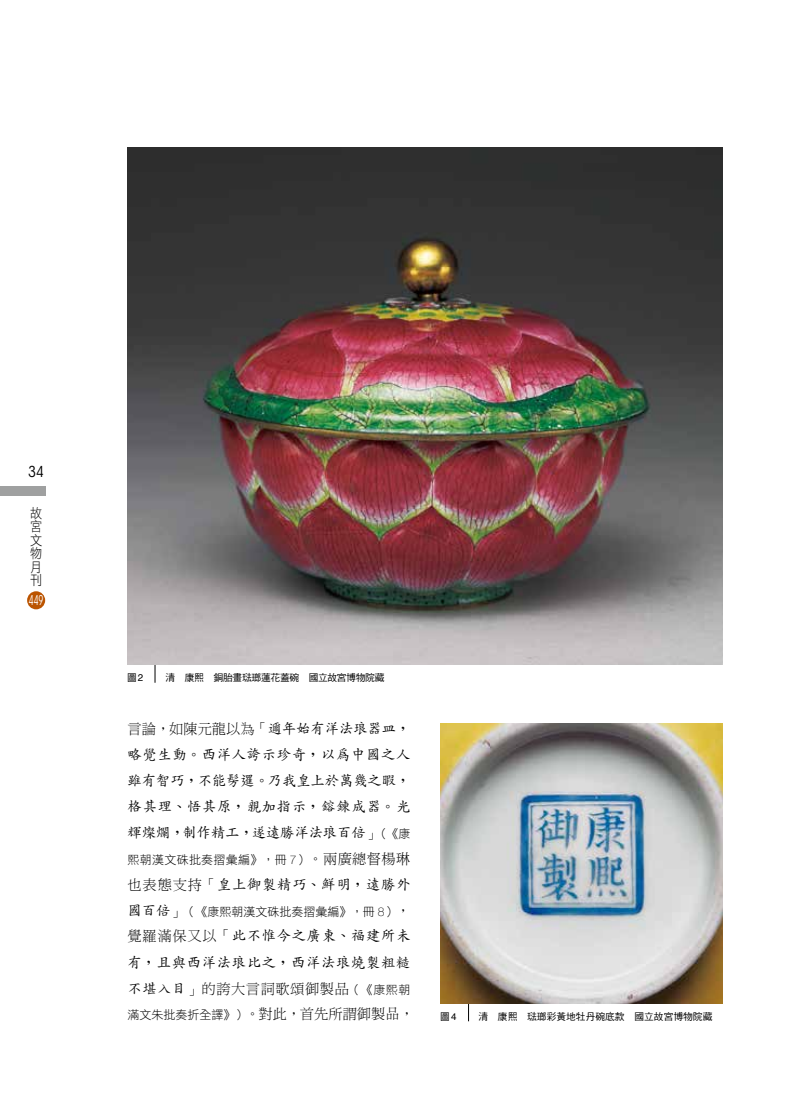
<style>
.page{position:relative;width:808px;height:1106px;background:#fff}
.page>*{position:absolute;margin:0;border:0;box-sizing:border-box;transform-origin:0 0}
.t1{font:condensed 15px "ITC Avant Garde Std";color:#000}
.t2{font:500 14.25px/26px "AR Kai B5";letter-spacing:.055em;color:#000;text-align:justify}
.t3{font:14.25px/25.7px "DF Ming Std W3";letter-spacing:.04em;color:#000}
.t4{font:14.25px "DF Ming Std W3";color:#000}
.t5{font:13.5px/13.5px "DF Hei Std W3";color:#000;scale:.9 1}
.t6{font:condensed 13.5px "ITC Avant Garde Std";color:#fff;scale:.7 1}
.t7{font:12px "DF Hei Std W3";color:#000}
.t8{font:12px "DF Hei Std W3";letter-spacing:.025em;color:#000}
.t9{font:9.75px "DF Hei Std W5";color:#000}
.t10{font:9.75px "DF Hei Std W5";letter-spacing:-.025em;color:#000}
.s1{font-family:"Helvetica"}
.s2{font-family:"AR Kai B5";font-weight:500}
.s3{font-family:"DF Ming Std W3";font-weight:400}
.s4{font-family:"DF Hei Std W3";font-weight:400;font-size:12px}
.s5{font-family:"Helvetica Neue";font-weight:100}
.s6{font-family:"DF Ming Std W3";font-size:14.25px}
.s7{font-family:"AR Kai B5";font-weight:500;font-size:14.25px}
.s8{font-family:"DF Hei Std W3";font-size:12px}
.s9{font-family:"Adobe Song Std";font-weight:300}
</style>
<div class="page">
<div style="left:27px;top:591px;width:18px;height:18px;background:#bb5400;border-radius:50%"></div>
<div style="left:0;top:487px;width:46px;height:9px;background:#9fa0a0"></div>
<hr style="left:155px;top:586px;width:1px;height:96px;background:#000">
<img style="left:127px;top:148px;width:596px;height:516px">
<hr style="left:468px;top:924px;width:1px;height:97px;background:#000">
<img style="left:440px;top:724px;width:282px;height:279px">
<p class="t1" style="left:28px;top:463px;width:17px">34</p>
<p class="t5" style="left:30px;top:506px;width:15px">故宮文物月刊</p>
<p class="t6" style="left:29px;top:592px;width:23px">449</p>
<p class="t9" style="left:127px;top:672px;width:17px">圖<span class="s1">2</span></p>
<p class="t10" style="left:166px;top:672px;width:220px">清　康熙　銅胎畫琺瑯蓮花蓋碗　國立故宮博物院藏</p>
<p class="t4" style="left:128px;top:721px;width:284px">言論，如陳元龍以為「<span class="s2">邇年始有洋法琅器皿，</span></p>
<p class="t2" style="left:128px;top:741px;width:284px">略覺生動。西洋人誇示珍奇，以為中國之人雖有智巧，不能髣髴。乃我皇上於萬幾之暇，格其理、悟其原，親加指示，鎔鍊成器。光輝燦爛，制作精工，遂遠勝洋法琅百倍<span class="s3">」</span><span class="s4">（《康</span></p>
<p class="t8" style="left:128px;top:852px;width:284px">熙朝漢文硃批奏摺彙編》，冊 <span class="s5">7</span>）<span class="s6">。兩廣總督楊琳</span></p>
<p class="t2" style="left:128px;top:871px;width:284px"><span class="s3">也表態支持「</span>皇上御製精巧、鮮明，遠勝外</p>
<p class="t7" style="left:128px;top:905px;width:284px"><span class="s7">國百倍</span><span class="s6">」</span>（《康熙朝漢文硃批奏摺彙編》，冊 <span class="s5">8</span>）<span class="s6">，</span></p>
<p class="t2" style="left:128px;top:923px;width:284px"><span class="s3">覺羅滿保又以「</span>此不惟今之廣東、福建所未有，且與西洋法琅比之，西洋法琅燒製粗糙</p>
<p class="t3" style="left:128px;top:975px;width:288px"><span class="s2">不堪入目</span>」的誇大言詞歌頌御製品<span class="s8">（《康熙朝滿文朱批奏折全譯》）</span>。對此，首先所謂御製<span class="s9">品</span>，</p>
<p class="t9" style="left:440px;top:1011px;width:18px">圖<span class="s1">4</span></p>
<p class="t9" style="left:478px;top:1011px;width:235px">清　康熙　琺瑯彩黃地牡丹碗底款　國立故宮博物院藏</p>
</div>
